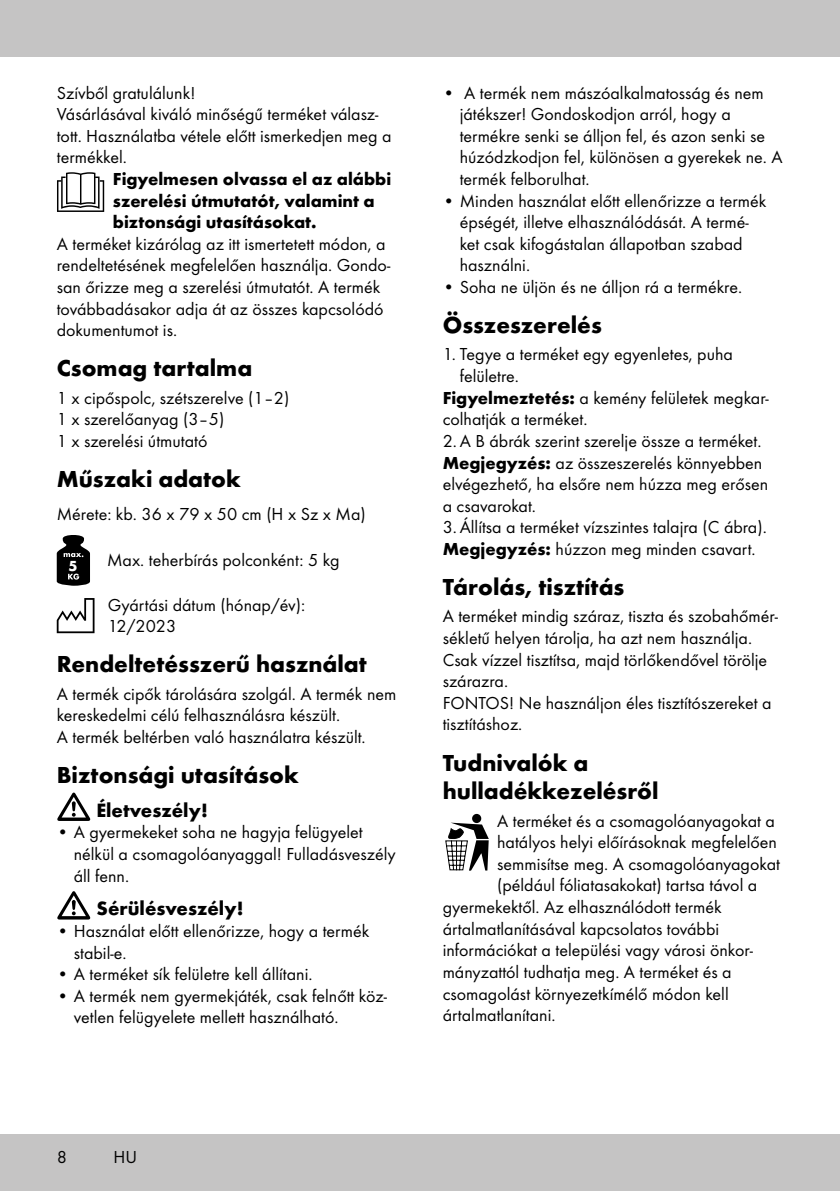
<style>
.page{position:relative;width:840px;height:1191px;background:#fff}
.page>*{position:absolute;margin:0;border:0;box-sizing:border-box;transform-origin:0 0}
.t1{font:700 24px/28.8px "Futura TOT";color:#000}
.t2{font:700 20px "Futura TOT";color:#000}
.t3{font:18px/21.6px "Futura TOT Boo";color:#000}
.t4{font:700 18px/21.6px "Futura TOT";color:#000}
.t5{font:700 15.2px "Futura TOT";color:#fff}
.s1{font-family:"Futura TOT";font-weight:700}
</style>
<div class="page">
<div style="left:0;top:1134px;width:839px;height:57px;background:#c5c4c4"></div>
<div style="left:0;top:0;width:839px;height:57px;background:#c5c4c4"></div>
<svg style="left:57px;top:172px;width:47px;height:40px"></svg>
<svg style="left:57px;top:535px;width:33px;height:51px"></svg>
<svg style="left:57px;top:598px;width:37px;height:35px"></svg>
<svg style="left:57px;top:792px;width:33px;height:29px"></svg>
<svg style="left:57px;top:891px;width:33px;height:28px"></svg>
<div style="left:472px;top:814px;width:9px;height:9px;background:#000;border-radius:50%"></div>
<svg style="left:445px;top:822px;width:43px;height:48px"></svg>
<p class="t3" style="left:57px;top:82px;width:336px">Szívből gratulálunk!<br>Vásárlásával kiváló minőségű terméket válasz&shy;tott. Használatba vétele előtt ismerkedjen meg a termékkel.</p>
<p class="t4" style="left:113px;top:168px;width:280px">Figyelmesen olvassa el az alábbi szerelési útmutatót, valamint a biztonsági utasításokat.</p>
<p class="t3" style="left:57px;top:233px;width:335px">A terméket kizárólag az itt ismertetett módon, a rendeltetésének megfelelően használja. Gondo&shy;san őrizze meg a szerelési útmutatót. A termék továbbadásakor adja át az összes kapcsolódó dokumentumot is.</p>
<h1 class="t1" style="left:57px;top:353px;width:197px">Csomag tartalma</h1>
<p class="t3" style="left:57px;top:387px;width:234px">1 x cipőspolc, szétszerelve (1–2)<br>1 x szerelőanyag (3–5)<br>1 x szerelési útmutató</p>
<h1 class="t1" style="left:57px;top:464px;width:186px">Műszaki adatok</h1>
<p class="t3" style="left:57px;top:503px;width:310px">Mérete: kb. 36 x 79 x 50 cm (H x Sz x Ma)</p>
<p class="t5" style="left:68px;top:556px;width:11px">5</p>
<p class="t3" style="left:107px;top:549px;width:234px">Max. teherbírás polconként: 5 kg</p>
<p class="t3" style="left:108px;top:593px;width:199px">Gyártási dátum (hónap/év):<br>12/2023</p>
<h1 class="t1" style="left:57px;top:649px;width:311px">Rendeltetésszerű használat</h1>
<p class="t3" style="left:57px;top:682px;width:341px">A termék cipők tárolására szolgál. A termék nem kereskedelmi célú felhasználásra készült.<br>A termék beltérben való használatra készült.</p>
<h1 class="t1" style="left:57px;top:760px;width:243px">Biztonsági utasítások</h1>
<p class="t2" style="left:96px;top:797px;width:113px">Életveszély!</p>
<p class="t3" style="left:74px;top:821px;width:323px;text-indent:-17px">• A gyermekeket soha ne hagyja felügyelet nélkül a csomagolóanyaggal! Fulladásveszély áll fenn.</p>
<p class="t2" style="left:96px;top:896px;width:148px">Sérülésveszély!</p>
<p class="t3" style="left:74px;top:920px;width:297px;text-indent:-17px">• Használat előtt ellenőrizze, hogy a termék stabil-e.</p>
<p class="t3" style="left:57px;top:963px;width:257px">• A terméket sík felületre kell állítani.</p>
<p class="t3" style="left:74px;top:984px;width:314px;text-indent:-17px">• A termék nem gyermekjáték, csak felnőtt köz&shy;vetlen felügyelete mellett használható.</p>
<p class="t3" style="left:459px;top:82px;width:324px;text-indent:-17px">• A termék nem mászóalkalmatosság és nem játékszer! Gondoskodjon arról, hogy a termékre senki se álljon fel, és azon senki se húzódzkodjon fel, különösen a gyerekek ne. A termék felborulhat.</p>
<p class="t3" style="left:459px;top:190px;width:308px;text-indent:-17px">• Minden használat előtt ellenőrizze a termék épségét, illetve elhasználódását. A termé&shy;ket csak kifogástalan állapotban szabad használni.</p>
<p class="t3" style="left:442px;top:276px;width:301px">• Soha ne üljön és ne álljon rá a termékre.</p>
<h1 class="t1" style="left:442px;top:310px;width:160px">Összeszerelés</h1>
<p class="t3" style="left:442px;top:343px;width:291px">1. Tegye a terméket egy egyenletes, puha</p>
<p class="t3" style="left:459px;top:365px;width:61px">felületre.</p>
<p class="t3" style="left:442px;top:387px;width:327px"><span class="s1">Figyelmeztetés:</span> a kemény felületek megkar-</p>
<p class="t3" style="left:442px;top:408px;width:146px">colhatják a terméket.</p>
<p class="t3" style="left:442px;top:430px;width:320px">2.A B ábrák szerint szerelje össze a terméket.</p>
<p class="t3" style="left:442px;top:451px;width:321px"><span class="s1">Megjegyzés:</span> az összeszerelés könnyebben</p>
<p class="t3" style="left:442px;top:473px;width:327px">elvégezhető, ha elsőre nem húzza meg erősen</p>
<p class="t3" style="left:442px;top:495px;width:95px">a csavarokat.</p>
<p class="t3" style="left:442px;top:516px;width:325px">3.Állítsa a terméket vízszintes talajra (C ábra).</p>
<p class="t3" style="left:442px;top:538px;width:314px"><span class="s1">Megjegyzés:</span> húzzon meg minden csavart.</p>
<h1 class="t1" style="left:442px;top:572px;width:183px">Tárolás, tisztítás</h1>
<p class="t3" style="left:442px;top:605px;width:336px">A terméket mindig száraz, tiszta és szobahőmér&shy;sékletű helyen tárolja, ha azt nem használja.<br>Csak vízzel tisztítsa, majd törlőkendővel törölje szárazra.<br>FONTOS! Ne használjon éles tisztítószereket a tisztításhoz.</p>
<h1 class="t1" style="left:442px;top:747px;width:217px">Tudnivalók a hulladékkezelésről</h1>
<p class="t3" style="left:497px;top:809px;width:279px">A terméket és a csomagolóanyagokat a</p>
<p class="t3" style="left:497px;top:831px;width:281px">hatályos helyi előírásoknak megfelelően</p>
<p class="t3" style="left:497px;top:853px;width:284px">semmisítse meg. A csomagolóanyagokat</p>
<p class="t3" style="left:497px;top:874px;width:261px">(például fóliatasakokat) tartsa távol a</p>
<p class="t3" style="left:442px;top:896px;width:280px">gyermekektől. Az elhasználódott termék</p>
<p class="t3" style="left:442px;top:917px;width:278px">ártalmatlanításával kapcsolatos további</p>
<p class="t3" style="left:442px;top:939px;width:311px">információkat a települési vagy városi önkor-</p>
<p class="t3" style="left:442px;top:961px;width:290px">mányzattól tudhatja meg. A terméket és a</p>
<p class="t3" style="left:442px;top:982px;width:287px">csomagolást környezetkímélő módon kell</p>
<p class="t3" style="left:442px;top:1004px;width:114px">ártalmatlanítani.</p>
<p class="t3" style="left:57px;top:1146px;width:12px">8</p>
<p class="t3" style="left:113px;top:1146px;width:25px">HU</p>
</div>
